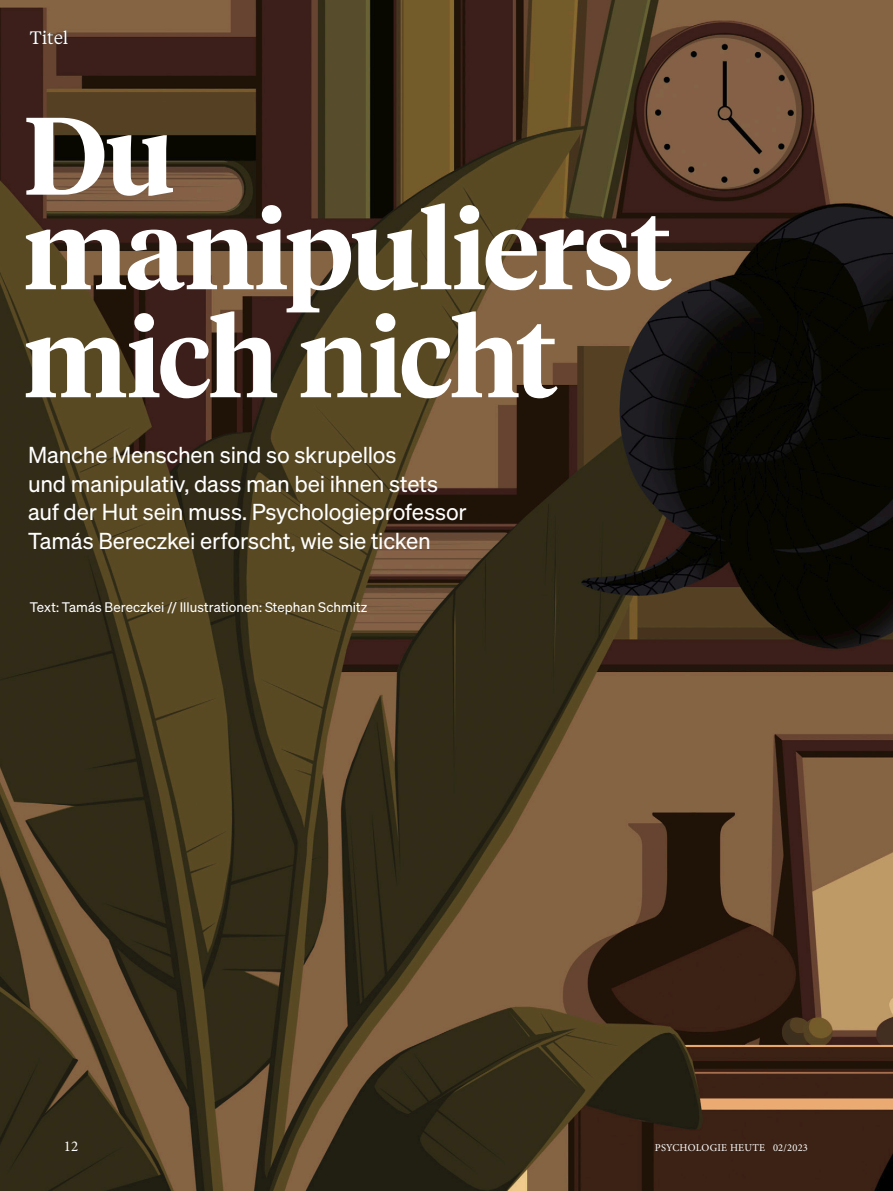
<style>
.page{position:relative;width:893px;height:1191px;background:#fff}
.page>*{position:absolute;margin:0;border:0;box-sizing:border-box;transform-origin:0 0}
.t1{font:600 109.5px/94.5px "Tiempos Headline";letter-spacing:-.02em;color:#fff}
.t2{font:22.5px/28.5px "Sohne Buch";letter-spacing:-.01em;color:#fff}
.t3{font:18px "Tiempos Text";letter-spacing:-.015em;color:#fff}
.t4{font:15px "Minion Pro";color:#fff}
.t5{font:13.5px "Sohne Buch";letter-spacing:.005em;color:#fff}
.t6{font:10.5px "Minion Pro";letter-spacing:.02em;color:#fff}
</style>
<div class="page">
<img style="left:0;top:0;width:893px;height:1191px">
<p class="t3" style="left:30px;top:26px;width:40px">Titel</p>
<h1 class="t1" style="left:23px;top:103px;width:650px">Du manipulierst</h1>
<h1 class="t1" style="left:23px;top:306px;width:536px">mich nicht</h1>
<p class="t2" style="left:28px;top:440px;width:440px">Manche Menschen sind so skrupellos<br>und manipulativ, dass man bei ihnen stets auf der Hut sein muss. Psychologieprofessor Tamás Bereczkei erforscht, wie sie ticken</p>
<p class="t5" style="left:30px;top:599px;width:339px">Text: Tamás Bereczkei // Illustrationen: Stephan Schmitz</p>
<p class="t4" style="left:64px;top:1136px;width:16px">12</p>
<p class="t6" style="left:655px;top:1140px;width:155px">PSYCHOLOGIE HEUTE 02/2023</p>
</div>
